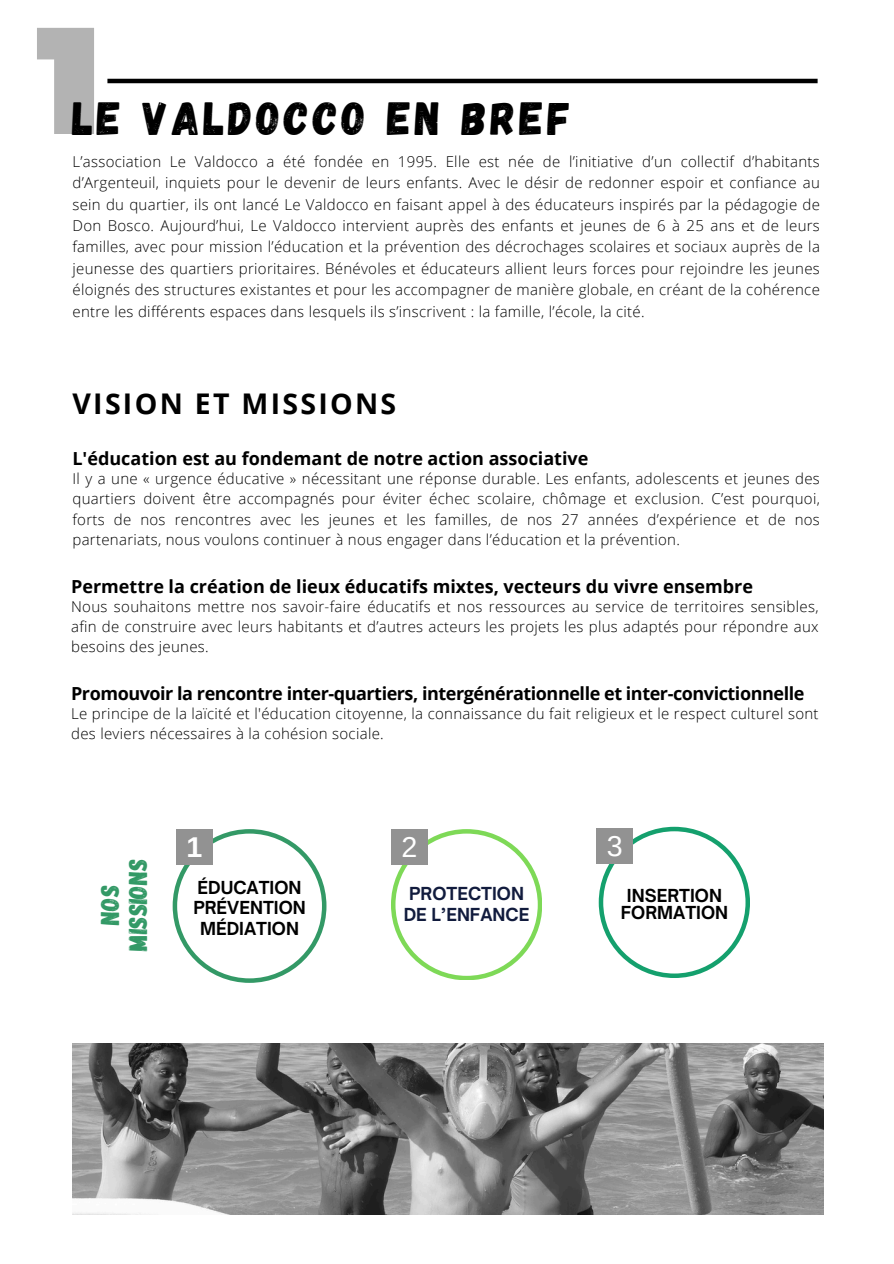
<style>
.page{position:relative;width:894px;height:1264px;background:#fff}
.page>*{position:absolute;margin:0;border:0;box-sizing:border-box;transform-origin:0 0}
.t1{font:46.5px "Gagalin";letter-spacing:.08em;color:#000}
.t2{font:28.65px "Arimo";color:#fff}
.t3{font:700 28.65px "Arimo";color:#fff}
.t4{font:700 28.5px "Open Sans";letter-spacing:.08em;color:#000}
.t5{font:25.8px/27.9px "Gagalin";letter-spacing:-.01em;color:#396;text-align:center}
.t6{font:700 18px "Open Sans";color:#000}
.t7{font:700 18px "Open Sans";letter-spacing:-.025em;color:#000}
.t8{font:700 17.25px/20.4px "Open Sauce One";color:#000;text-align:center}
.t9{font:700 17.25px/20.4px "Open Sauce One";color:#111b3d;text-align:center}
.t10{font:300 15px/21.3px "Open Sans";letter-spacing:.02em;color:#000;text-align:justify}
</style>
<div class="page">
<svg style="left:37px;top:28px;width:57px;height:106px"></svg>
<svg style="left:173px;top:829px;width:153px;height:153px"></svg>
<div style="left:176px;top:829px;width:37px;height:35px;background:#929292"></div>
<svg style="left:598px;top:826px;width:151px;height:151px"></svg>
<svg style="left:391px;top:829px;width:150px;height:150px"></svg>
<div style="left:391px;top:829px;width:36px;height:35px;background:#929292"></div>
<div style="left:596px;top:828px;width:37px;height:36px;background:#929292"></div>
<img style="left:72px;top:1043px;width:751px;height:171px">
<hr style="left:107px;top:79px;width:710px;height:4px;background:#000">
<p class="t1" style="left:72px;top:88px;width:499px">LE VALDOCCO EN BREF</p>
<h1 class="t10" style="left:72px;top:150px;width:748px">L’association Le Valdocco a été fondée en 1995. Elle est née de l’initiative d’un collectif d’habitants d’Argenteuil, inquiets pour le devenir de leurs enfants. Avec le désir de redonner espoir et confiance au sein du quartier, ils ont lancé Le Valdocco en faisant appel à des éducateurs inspirés par la pédagogie de Don Bosco. Aujourd’hui, Le Valdocco intervient auprès des enfants et jeunes de 6 à 25 ans et de leurs familles, avec pour mission l’éducation et la prévention des décrochages scolaires et sociaux auprès de la jeunesse des quartiers prioritaires. Bénévoles et éducateurs allient leurs forces pour rejoindre les jeunes éloignés des structures existantes et pour les accompagner de manière globale, en créant de la cohérence entre les différents espaces dans lesquels ils s’inscrivent : la famille, l’école, la cité.</h1>
<p class="t4" style="left:72px;top:383px;width:325px">VISION ET MISSIONS</p>
<h5 class="t6" style="left:72px;top:446px;width:517px">L'éducation est au fondemant de notre action associative</h5>
<p class="t10" style="left:72px;top:468px;width:748px;line-height:20.2px">Il y a une « urgence éducative » nécessitant une réponse durable. Les enfants, adolescents et jeunes des quartiers doivent être accompagnés pour éviter échec scolaire, chômage et exclusion. C’est pourquoi, forts de nos rencontres avec les jeunes et les familles, de nos 27 années d’expérience et de nos partenariats, nous voulons continuer à nous engager dans l’éducation et la prévention.</p>
<h5 class="t6" style="left:71px;top:573px;width:683px">Permettre la création de lieux éducatifs mixtes, vecteurs du vivre ensembre</h5>
<h5 class="t10" style="left:71px;top:596px;width:748px;line-height:20.2px">Nous souhaitons mettre nos savoir-faire éducatifs et nos ressources au service de territoires sensibles, afin de construire avec leurs habitants et d’autres acteurs les projets les plus adaptés pour répondre aux besoins des jeunes.</h5>
<p class="t7" style="left:71px;top:681px;width:734px">Promouvoir la rencontre inter-quartiers, intergénérationnelle et inter-convictionnelle</p>
<h2 class="t10" style="left:71px;top:703px;width:748px;line-height:20.2px">Le principe de la laïcité et l'éducation citoyenne, la connaissance du fait religieux et le respect culturel sont des leviers nécessaires à la cohésion sociale.</h2>
<p class="t5" style="left:95px;top:950px;width:94px;rotate:-90deg">NOS<br>MISSIONS</p>
<h4 class="t3" style="left:186px;top:831px;width:17px">1</h4>
<h4 class="t2" style="left:401px;top:831px;width:17px">2</h4>
<p class="t2" style="left:606px;top:830px;width:17px">3</p>
<p class="t8" style="left:193px;top:877px;width:114px">ÉDUCATION<br>PRÉVENTION<br>MÉDIATION</p>
<h3 class="t9" style="left:403px;top:883px;width:127px">PROTECTION<br>DE L’ENFANCE</h3>
<p class="t8" style="left:620px;top:886px;width:109px;line-height:17.2px">INSERTION<br>FORMATION</p>
</div>
